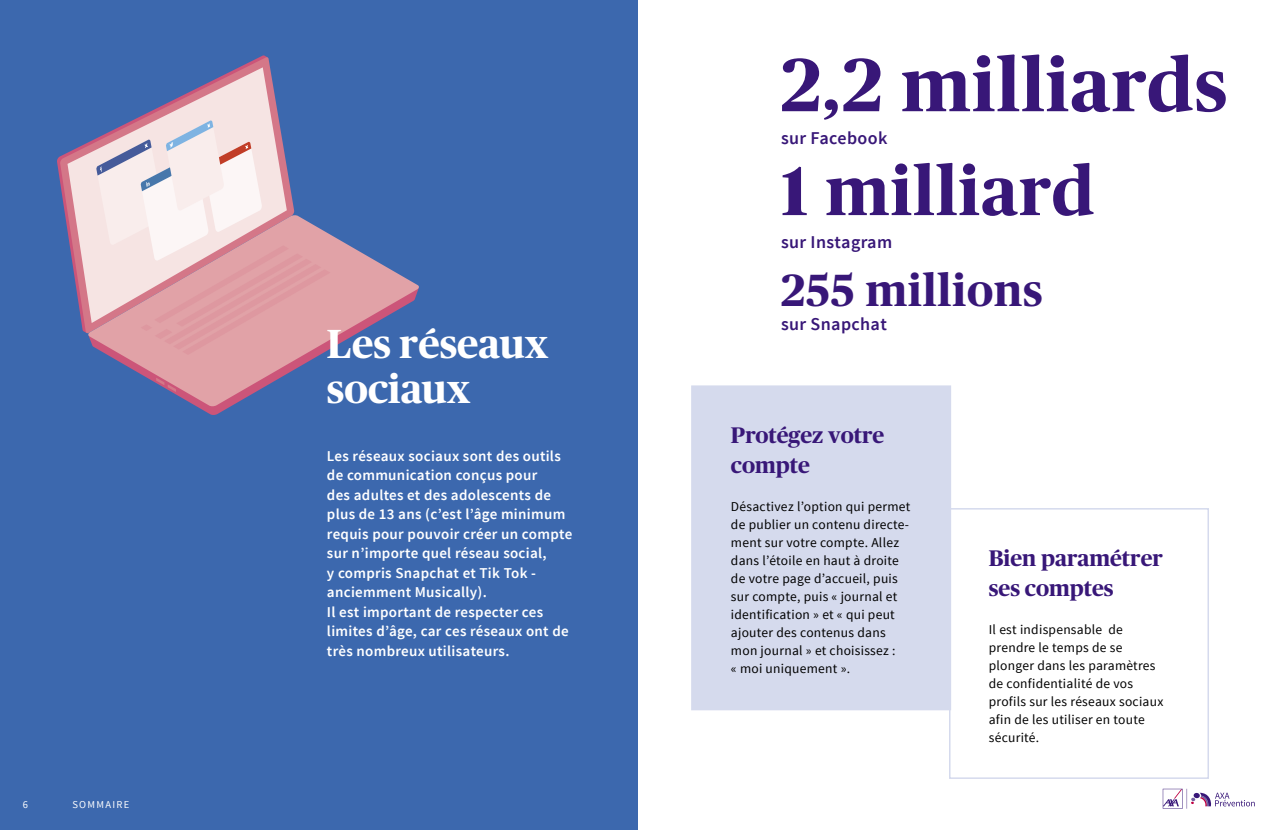
<style>
.page{position:relative;width:1276px;height:830px;background:#fff}
.page>*{position:absolute;margin:0;border:0;box-sizing:border-box;transform-origin:0 0}
.t1{font:700 75px "Publico";letter-spacing:.02em;color:#381778}
.t2{font:700 69px "Publico";letter-spacing:.02em;color:#381778}
.t3{font:700 45px "Publico";letter-spacing:.02em;color:#381778}
.t4{font:700 40.5px/45px "Publico Headline";color:#fff}
.t5{font:700 22.5px/30px "Publico Headline";color:#381778}
.t6{font:600 18px "Source Sans Pro";letter-spacing:.02em;color:#381778}
.t7{font:600 15px/19.5px "Source Sans Pro";letter-spacing:.02em;color:#fff}
.t8{font:13.5px/18px "Source Sans Pro";letter-spacing:.02em;color:#000}
.t9{font:10.5px "Source Sans Pro";letter-spacing:.125em;color:#fff}
</style>
<div class="page">
<div style="left:0;top:0;width:638px;height:829px;background:#3c68ae"></div>
<div style="left:949px;top:508px;width:260px;height:270px;border:2px solid #d5daed"></div>
<div style="left:692px;top:386px;width:258px;height:323px;background:#d5daed"></div>
<div style="left:691px;top:385px;width:260px;height:325px;border:2px solid #d5daed"></div>
<svg style="left:60px;top:57px;width:210px;height:276px"></svg>
<svg style="left:67px;top:67px;width:212px;height:256px"></svg>
<svg style="left:88px;top:215px;width:331px;height:191px"></svg>
<svg style="left:156px;top:377px;width:20px;height:15px"></svg>
<svg style="left:96px;top:120px;width:234px;height:235px"></svg>
<svg style="left:1162px;top:788px;width:92px;height:20px"></svg>
<p class="t9" style="left:23px;top:798px;width:7px">6</p>
<p class="t9" style="left:72px;top:798px;width:59px">SOMMAIRE</p>
<h3 class="t4" style="left:327px;top:318px;width:223px">Les réseaux sociaux</h3>
<p class="t7" style="left:327px;top:446px;width:247px">Les réseaux sociaux sont des outils de communication conçus pour<br>des adultes et des adolescents de plus de 13 ans (c’est l’âge minimum requis pour pouvoir créer un compte sur n’importe quel réseau social,<br>y compris Snapchat et Tik Tok - anciemment Musically).<br>Il est important de respecter ces limites d’âge, car ces réseaux ont de très nombreux utilisateurs.</p>
<h1 class="t1" style="left:781px;top:32px;width:448px">2,2 milliards</h1>
<h3 class="t6" style="left:781px;top:127px;width:108px">sur Facebook</h3>
<h2 class="t2" style="left:781px;top:142px;width:315px">1 milliard</h2>
<h3 class="t6" style="left:781px;top:231px;width:113px">sur Instagram</h3>
<h3 class="t3" style="left:781px;top:258px;width:263px">255 millions</h3>
<h3 class="t6" style="left:781px;top:313px;width:107px">sur Snapchat</h3>
<h3 class="t5" style="left:731px;top:419px;width:155px">Protégez votre compte</h3>
<p class="t8" style="left:731px;top:498px;width:181px">Désactivez l’option qui permet de publier un contenu directe&shy;ment sur votre compte. Allez dans l’étoile en haut à droite de votre page d’accueil, puis sur compte, puis « journal et identification » et « qui peut ajouter des contenus dans mon journal » et choisissez :<br>« moi uniquement ».</p>
<h3 class="t5" style="left:988px;top:541px;width:176px">Bien paramétrer ses comptes</h3>
<p class="t8" style="left:988px;top:620px;width:176px">Il est indispensable de prendre le temps de se plonger dans les paramètres de confidentialité de vos profils sur les réseaux sociaux afin de les utiliser en toute sécurité.</p>
</div>
